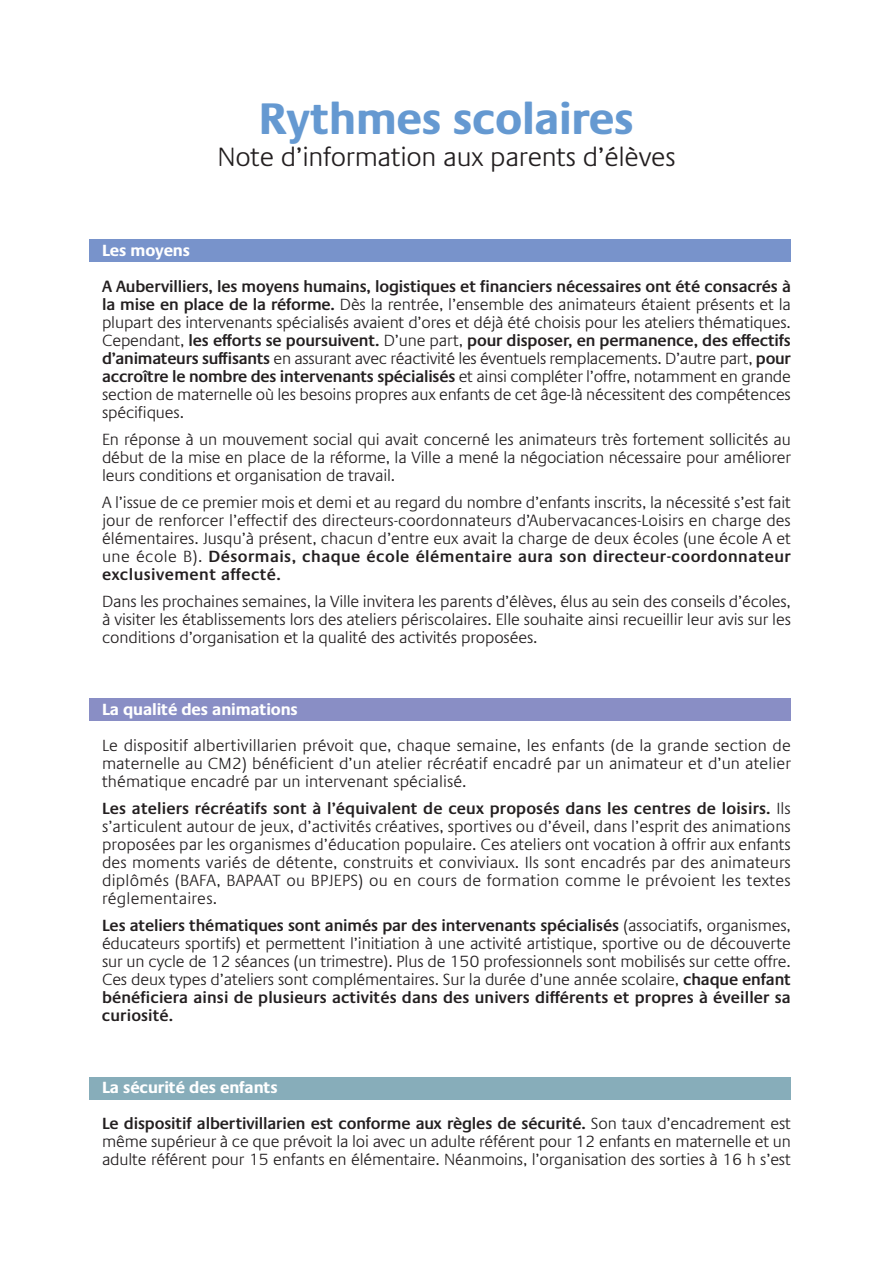
<style>
.page{position:relative;width:893px;height:1276px;background:#fff}
.page>*{position:absolute;margin:0;border:0;box-sizing:border-box;transform-origin:0 0}
.t1{font:700 45px "Praxis LT Pro";letter-spacing:-.01em;color:#6599d1}
.t2{font:300 27px "Praxis LT Pro";letter-spacing:-.01em;color:#231f20}
.t3{font:300 16.5px/18px "Praxis LT Pro";letter-spacing:-.01em;color:#231f20;text-align:justify}
.t4{font:600 16.5px/36px "Praxis LT Pro";letter-spacing:-.01em;color:#231f20}
.t5{font:700 16.5px "Praxis LT Pro";letter-spacing:-.01em;color:#fff}
.s1{font-weight:600}
.s2{font-weight:700;color:#fff}
.s3{font-weight:300}
</style>
<div class="page">
<div style="left:89px;top:239px;width:702px;height:22px;background:#7893cb"></div>
<div style="left:89px;top:1077px;width:702px;height:22px;background:#87adba"></div>
<div style="left:89px;top:698px;width:702px;height:22px;background:#898ec5"></div>
<h1 class="t1" style="left:259px;top:104px;width:377px">Rythmes scolaires</h1>
<h2 class="t2" style="left:217px;top:148px;width:460px">Note d’information aux parents d’élèves</h2>
<p class="t5" style="left:102px;top:245px;width:90px">Les moyens</p>
<p class="t3" style="left:102px;top:279px;width:690px"><span class="s1">A Aubervilliers, les moyens humains, logistiques et financiers nécessaires ont été consacrés à la mise en place de la réforme.</span> Dès la rentrée, l’ensemble des animateurs étaient présents et la plupart des intervenants spécialisés avaient d’ores et déjà été choisis pour les ateliers thématiques.<br>Cependant, <span class="s1">les efforts se poursuivent.</span> D’une part, <span class="s1">pour disposer, en permanence, des effectifs d’animateurs suffisants</span> en assurant avec réactivité les éventuels remplacements. D’autre part, <span class="s1">pour accroître le nombre des intervenants spécialisés</span> et ainsi compléter l’offre, notamment en grande section de maternelle où les besoins propres aux enfants de cet âge-là nécessitent des compétences spécifiques.</p>
<p class="t3" style="left:102px;top:432px;width:690px">En réponse à un mouvement social qui avait concerné les animateurs très fortement sollicités au début de la mise en place de la réforme, la Ville a mené la négociation nécessaire pour améliorer leurs conditions et organisation de travail.</p>
<p class="t3" style="left:102px;top:495px;width:690px">A l’issue de ce premier mois et demi et au regard du nombre d’enfants inscrits, la nécessité s’est fait jour de renforcer l’effectif des directeurs-coordonnateurs d’Aubervacances-Loisirs en charge des élémentaires. Jusqu’à présent, chacun d’entre eux avait la charge de deux écoles (une école A et une école B). <span class="s1">Désormais, chaque école élémentaire aura son directeur-coordonnateur exclusivement affecté.</span></p>
<p class="t3" style="left:102px;top:594px;width:690px">Dans les prochaines semaines, la Ville invitera les parents d’élèves, élus au sein des conseils d’écoles, à visiter les établissements lors des ateliers périscolaires. Elle souhaite ainsi recueillir leur avis sur les conditions d’organisation et la qualité des activités proposées.</p>
<p class="t5" style="left:102px;top:704px;width:197px">La qualité des animations</p>
<p class="t3" style="left:102px;top:738px;width:690px">Le dispositif albertivillarien prévoit que, chaque semaine, les enfants (de la grande section de maternelle au CM2) bénéficient d’un atelier récréatif encadré par un animateur et d’un atelier thématique encadré par un intervenant spécialisé.</p>
<p class="t3" style="left:102px;top:801px;width:690px"><span class="s1">Les ateliers récréatifs sont à l’équivalent de ceux proposés dans les centres de loisirs.</span> Ils s’articulent autour de jeux, d’activités créatives, sportives ou d’éveil, dans l’esprit des animations proposées par les organismes d’éducation populaire. Ces ateliers ont vocation à offrir aux enfants des moments variés de détente, construits et conviviaux. Ils sont encadrés par des animateurs diplômés (BAFA, BAPAAT ou BPJEPS) ou en cours de formation comme le prévoient les textes réglementaires.</p>
<p class="t3" style="left:102px;top:918px;width:690px"><span class="s1">Les ateliers thématiques sont animés par des intervenants spécialisés</span> (associatifs, organismes, éducateurs sportifs) et permettent l’initiation à une activité artistique, sportive ou de découverte sur un cycle de 12 séances (un trimestre). Plus de 150 professionnels sont mobilisés sur cette offre.<br>Ces deux types d’ateliers sont complémentaires. Sur la durée d’une année scolaire, <span class="s1">chaque enfant bénéficiera ainsi de plusieurs activités dans des univers différents et propres à éveiller sa curiosité.</span></p>
<p class="t4" style="left:102px;top:1071px;width:690px"><span class="s2">La sécurité des enfants<br></span>Le dispositif albertivillarien est conforme aux règles de sécurité. <span class="s3">Son taux d’encadrement est</span></p>
<p class="t3" style="left:102px;top:1134px;width:690px">même supérieur à ce que prévoit la loi avec un adulte référent pour 12 enfants en maternelle et un adulte référent pour 15 enfants en élémentaire. Néanmoins, l’organisation des sorties à 16 h s’est</p>
</div>
